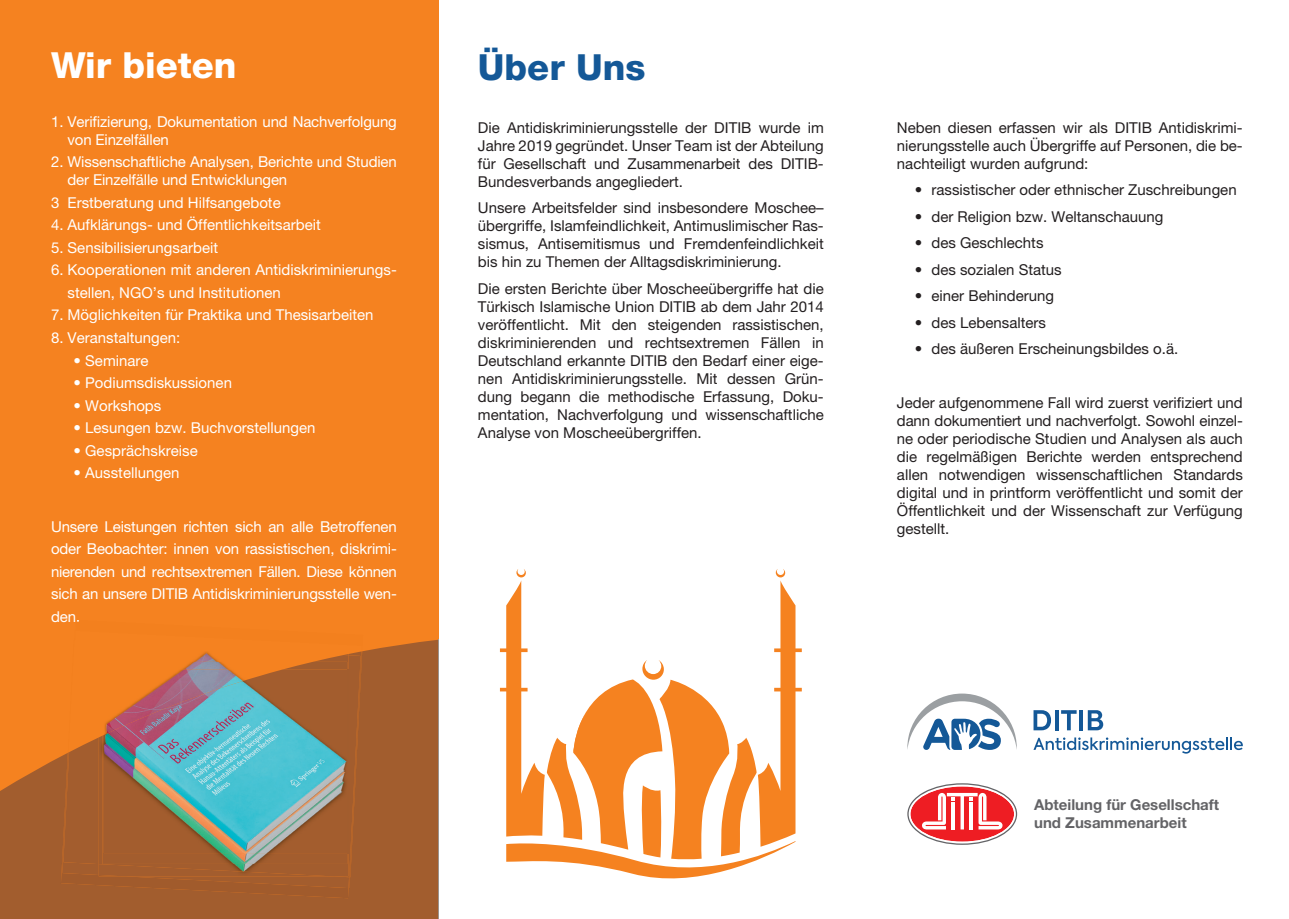
<style>
.page{position:relative;width:1289px;height:919px;background:#fff}
.page>*{position:absolute;margin:0;border:0;box-sizing:border-box;transform-origin:0 0}
.t1{font:800 36px "Helvetica Neue LT Pro";color:#fff}
.t2{font:800 36px "Helvetica Neue LT Pro";color:#145897}
.t3{font:15px/18px "Helvetica Neue LT Pro";color:#231f20;text-align:justify}
.t4{font:15px/22.5px "Helvetica Neue LT Pro";color:#fff}
.t5{font:700 15px/18px "Helvetica Neue LT Pro";color:#636366}
</style>
<div class="page">
<div style="left:0;top:0;width:438px;height:918px;background:#f58220"></div>
<svg style="left:500px;top:569px;width:301px;height:310px"></svg>
<svg style="left:907px;top:693px;width:109px;height:56px"></svg>
<svg style="left:1033px;top:710px;width:18px;height:20px"></svg>
<svg style="left:1055px;top:710px;width:3px;height:20px"></svg>
<svg style="left:1061px;top:710px;width:15px;height:20px"></svg>
<hr style="left:1079px;top:710px;width:4px;height:20px;background:#145897">
<svg style="left:1087px;top:710px;width:16px;height:20px"></svg>
<svg style="left:1033px;top:737px;width:209px;height:16px"></svg>
<svg style="left:907px;top:783px;width:110px;height:61px"></svg>
<svg style="left:0;top:639px;width:438px;height:279px;fill:#a25d2e"></svg>
<div style="left:61px;top:752px;width:287px;height:146px;background:#a25d2e"></div>
<img style="left:68px;top:640px;width:7px;height:97px">
<img style="left:62px;top:752px;width:287px;height:136px">
<img style="left:361px;top:654px;width:1px;height:223px">
<img style="left:75px;top:639px;width:287px;height:15px">
<img style="left:348px;top:651px;width:13px;height:226px">
<img style="left:69px;top:641px;width:198px;height:96px">
<img style="left:63px;top:737px;width:36px;height:127px">
<img style="left:334px;top:655px;width:26px;height:222px">
<img style="left:99px;top:669px;width:4px;height:66px">
<img style="left:99px;top:735px;width:249px;height:141px">
<img style="left:103px;top:735px;width:244px;height:128px">
<img style="left:343px;top:651px;width:5px;height:3px">
<img style="left:104px;top:651px;width:239px;height:10px">
<img style="left:313px;top:655px;width:35px;height:14px">
<img style="left:104px;top:669px;width:244px;height:184px">
<img style="left:104px;top:661px;width:178px;height:8px">
<img style="left:282px;top:661px;width:65px;height:8px">
<h1 class="t1" style="left:51px;top:44px;width:187px">Wir bieten</h1>
<p class="t4" style="left:68px;top:112px;width:331px;line-height:18px;text-indent:-16px">1. Verifizierung, Dokumentation und Nachverfolgung von Einzelfällen</p>
<p class="t4" style="left:68px;top:153px;width:331px;line-height:18px;text-indent:-16px">2. Wissenschaftliche Analysen, Berichte und Studien der Einzelfälle und Entwicklungen</p>
<p class="t4" style="left:51px;top:191px;width:231px">3 Erstberatung und Hilfsangebote</p>
<p class="t4" style="left:51px;top:214px;width:271px">4. Aufklärungs- und Öffentlichkeitsarbeit</p>
<p class="t4" style="left:51px;top:236px;width:169px">5. Sensibilisierungsarbeit</p>
<p class="t4" style="left:68px;top:259px;width:331px;text-indent:-16px">6. Kooperationen mit anderen Antidiskriminierungs&shy;stellen, NGO’s und Institutionen</p>
<p class="t4" style="left:51px;top:304px;width:324px">7. Möglichkeiten für Praktika und Thesisarbeiten</p>
<p class="t4" style="left:51px;top:326px;width:131px">8. Veranstaltungen:</p>
<p class="t4" style="left:74px;top:349px;width:77px">• Seminare</p>
<p class="t4" style="left:74px;top:371px;width:160px">• Podiumsdiskussionen</p>
<p class="t4" style="left:74px;top:394px;width:89px">• Workshops</p>
<p class="t4" style="left:74px;top:416px;width:243px">• Lesungen bzw. Buchvorstellungen</p>
<p class="t4" style="left:74px;top:439px;width:126px">• Gesprächskreise</p>
<p class="t4" style="left:74px;top:461px;width:107px">• Ausstellungen</p>
<p class="t4" style="left:51px;top:515px;width:347px;text-align:justify">Unsere Leistungen richten sich an alle Betroffenen oder Beobachter: innen von rassistischen, diskrimi&shy;nierenden und rechtsextremen Fällen. Diese können sich an unsere DITIB Antidiskriminierungsstelle wen&shy;den.</p>
<h1 class="t2" style="left:478px;top:45px;width:169px">Über Uns</h1>
<p class="t3" style="left:478px;top:118px;width:347px">Die Antidiskriminierungsstelle der DITIB wurde im Jahre 2019 gegründet. Unser Team ist der Abteilung für Gesellschaft und Zusammenarbeit des DITIB-Bundesverbands angegliedert.</p>
<p class="t3" style="left:478px;top:199px;width:347px">Unsere Arbeitsfelder sind insbesondere Moschee– übergriffe, Islamfeindlichkeit, Antimuslimischer Ras&shy;sismus, Antisemitismus und Fremdenfeindlichkeit bis hin zu Themen der Alltagsdiskriminierung.</p>
<p class="t3" style="left:478px;top:279px;width:347px">Die ersten Berichte über Moscheeübergriffe hat die Türkisch Islamische Union DITIB ab dem Jahr 2014 veröffentlicht. Mit den steigenden rassistischen, diskriminierenden und rechtsextremen Fällen in Deutschland erkannte DITIB den Bedarf einer eige&shy;nen Antidiskriminierungsstelle. Mit dessen Grün&shy;dung begann die methodische Erfassung, Doku&shy;mentation, Nachverfolgung und wissenschaftliche Analyse von Moscheeübergriffen.</p>
<p class="t3" style="left:897px;top:118px;width:347px">Neben diesen erfassen wir als DITIB Antidiskrimi&shy;nierungsstelle auch Übergriffe auf Personen, die be&shy;nachteiligt wurden aufgrund:</p>
<p class="t3" style="left:915px;top:181px;width:323px">• rassistischer oder ethnischer Zuschreibungen</p>
<p class="t3" style="left:915px;top:207px;width:250px">• der Religion bzw. Weltanschauung</p>
<p class="t3" style="left:915px;top:234px;width:130px">• des Geschlechts</p>
<p class="t3" style="left:915px;top:260px;width:148px">• des sozialen Status</p>
<p class="t3" style="left:915px;top:287px;width:141px">• einer Behinderung</p>
<p class="t3" style="left:915px;top:313px;width:132px">• des Lebensalters</p>
<p class="t3" style="left:915px;top:340px;width:265px">• des äußeren Erscheinungsbildes o.ä.</p>
<p class="t3" style="left:897px;top:393px;width:347px">Jeder aufgenommene Fall wird zuerst verifiziert und dann dokumentiert und nachverfolgt. Sowohl einzel&shy;ne oder periodische Studien und Analysen als auch die regelmäßigen Berichte werden entsprechend allen notwendigen wissenschaftlichen Standards digital und in printform veröffentlicht und somit der Öffentlichkeit und der Wissenschaft zur Verfügung gestellt.</p>
<p class="t5" style="left:1034px;top:795px;width:186px">Abteilung für Gesellschaft und Zusammenarbeit</p>
</div>
